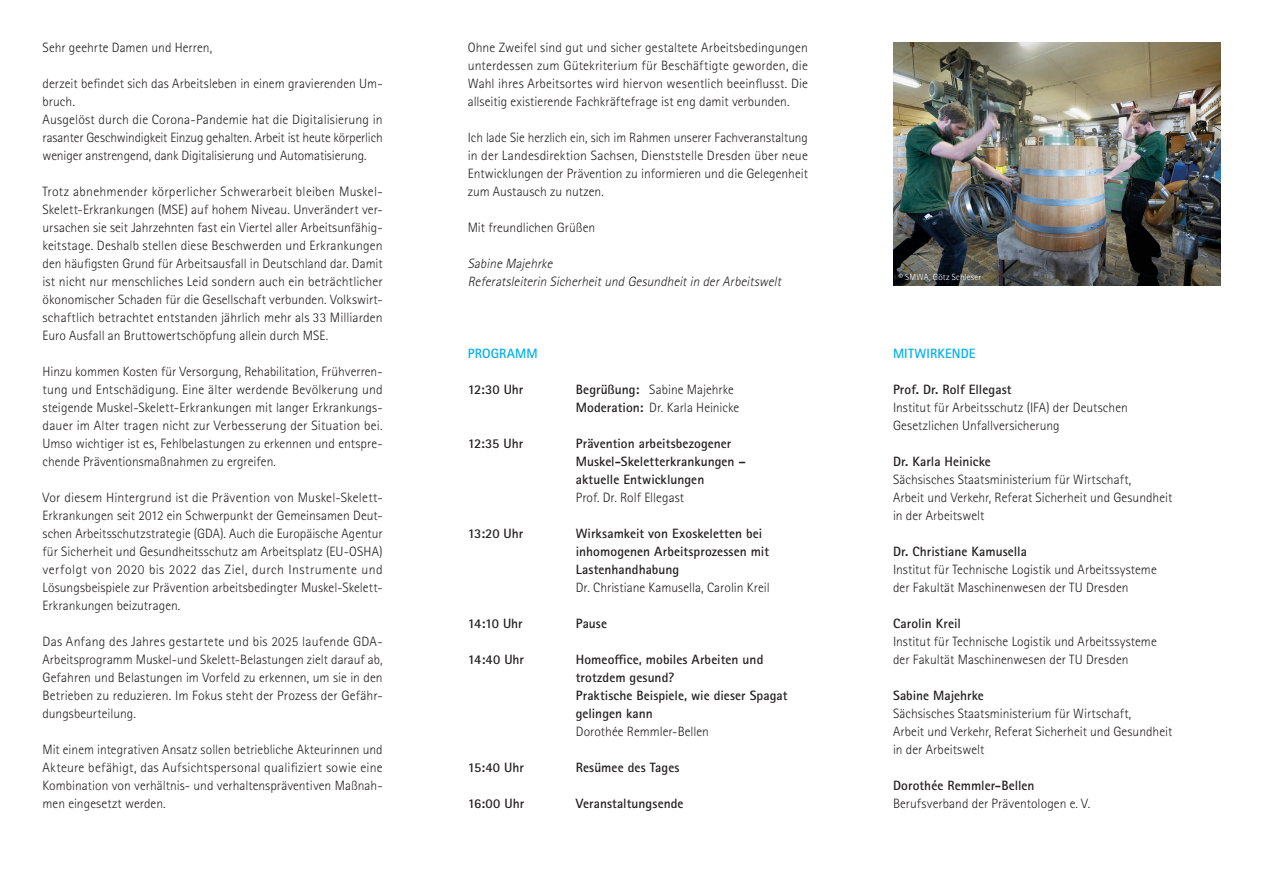
<style>
.page{position:relative;width:1263px;height:893px;background:#fff}
.page>*{position:absolute;margin:0;border:0;box-sizing:border-box;transform-origin:0 0}
.t1{font:300 13.5px/18px "Rotis Sans Serif Pro";color:#231f20}
.t2{font:700 13.5px/18px "Rotis Sans Serif Pro";letter-spacing:.005em;color:#231f20}
.t3{font:italic 300 13.5px/18px "Rotis Sans Serif Pro";color:#231f20}
.t4{font:700 13.5px "Rotis Sans Serif Pro";letter-spacing:.005em;color:#00aeef}
.t5{font:300 9px "Rotis Sans Serif Pro";letter-spacing:.02em;color:#fff}
.s1{font-weight:700}
</style>
<div class="page">
<img style="left:893px;top:43px;width:327px;height:243px">
<p class="t1" style="left:43px;top:39px;width:171px">Sehr geehrte Damen und Herren,</p>
<p class="t1" style="left:43px;top:75px;width:342px">derzeit befindet sich das Arbeitsleben in einem gravierenden Um&shy;bruch.<br>Ausgelöst durch die Corona-Pandemie hat die Digitalisierung in rasanter Geschwindigkeit Einzug gehalten. Arbeit ist heute körperlich weniger anstrengend, dank Digitalisierung und Automatisierung.</p>
<p class="t1" style="left:43px;top:183px;width:342px;text-align:justify">Trotz abnehmender körperlicher Schwerarbeit bleiben Muskel-Skelett-Erkrankungen (MSE) auf hohem Niveau. Unverändert ver&shy;ursachen sie seit Jahrzehnten fast ein Viertel aller Arbeitsunfähig&shy;keitstage. Deshalb stellen diese Beschwerden und Erkrankungen den häufigsten Grund für Arbeitsausfall in Deutschland dar. Damit ist nicht nur menschliches Leid sondern auch ein beträchtlicher ökonomischer Schaden für die Gesellschaft verbunden. Volkswirt&shy;schaftlich betrachtet entstanden jährlich mehr als 33 Milliarden Euro Ausfall an Bruttowertschöpfung allein durch MSE.</p>
<p class="t1" style="left:43px;top:363px;width:342px;text-align:justify">Hinzu kommen Kosten für Versorgung, Rehabilitation, Frühverren&shy;tung und Entschädigung. Eine älter werdende Bevölkerung und steigende Muskel-Skelett-Erkrankungen mit langer Erkrankungs&shy;dauer im Alter tragen nicht zur Verbesserung der Situation bei.<br>Umso wichtiger ist es, Fehlbelastungen zu erkennen und entspre&shy;chende Präventionsmaßnahmen zu ergreifen.</p>
<p class="t1" style="left:43px;top:489px;width:342px;text-align:justify">Vor diesem Hintergrund ist die Prävention von Muskel-Skelett-Erkrankungen seit 2012 ein Schwerpunkt der Gemeinsamen Deut&shy;schen Arbeitsschutzstrategie (GDA). Auch die Europäische Agentur für Sicherheit und Gesundheitsschutz am Arbeitsplatz (EU-OSHA) verfolgt von 2020 bis 2022 das Ziel, durch Instrumente und Lösungsbeispiele zur Prävention arbeitsbedingter Muskel-Skelett-Erkrankungen beizutragen.</p>
<p class="t1" style="left:43px;top:633px;width:342px;text-align:justify">Das Anfang des Jahres gestartete und bis 2025 laufende GDA-Arbeitsprogramm Muskel-und Skelett-Belastungen zielt darauf ab, Gefahren und Belastungen im Vorfeld zu erkennen, um sie in den Betrieben zu reduzieren. Im Fokus steht der Prozess der Gefähr&shy;dungsbeurteilung.</p>
<p class="t1" style="left:43px;top:741px;width:342px;text-align:justify">Mit einem integrativen Ansatz sollen betriebliche Akteurinnen und Akteure befähigt, das Aufsichtspersonal qualifiziert sowie eine Kombination von verhältnis- und verhaltenspräventiven Maßnah&shy;men eingesetzt werden.</p>
<p class="t1" style="left:468px;top:39px;width:342px;text-align:justify">Ohne Zweifel sind gut und sicher gestaltete Arbeitsbedingungen unterdessen zum Gütekriterium für Beschäftigte geworden, die Wahl ihres Arbeitsortes wird hiervon wesentlich beeinflusst. Die allseitig existierende Fachkräftefrage ist eng damit verbunden.</p>
<p class="t1" style="left:468px;top:129px;width:342px;text-align:justify">Ich lade Sie herzlich ein, sich im Rahmen unserer Fachveranstaltung in der Landesdirektion Sachsen, Dienststelle Dresden über neue Entwicklungen der Prävention zu informieren und die Gelegenheit zum Austausch zu nutzen.</p>
<p class="t1" style="left:468px;top:219px;width:129px">Mit freundlichen Grüßen</p>
<p class="t3" style="left:468px;top:255px;width:318px">Sabine Majehrke<br>Referatsleiterin Sicherheitund Gesundheitin derArbeitswelt</p>
<p class="t4" style="left:468px;top:345px;width:72px">PROGRAMM</p>
<p class="t2" style="left:468px;top:380px;width:57px">12:30 Uhr</p>
<p class="t1" style="left:576px;top:381px;width:165px"><span class="s1">Begrüßung:</span> Sabine Majehrke<br><span class="s1">Moderation:</span> Dr. Karla Heinicke</p>
<p class="t2" style="left:468px;top:434px;width:57px">12:35 Uhr</p>
<p class="t2" style="left:576px;top:434px;width:172px">Prävention arbeitsbezogener<br>Muskel-Skeletterkrankungen – aktuelle Entwicklungen</p>
<p class="t1" style="left:576px;top:489px;width:110px">Prof. Dr. Rolf Ellegast</p>
<p class="t2" style="left:468px;top:524px;width:57px">13:20 Uhr</p>
<p class="t2" style="left:576px;top:524px;width:195px">Wirksamkeit von Exoskeletten bei inhomogenen Arbeitsprozessen mit<br>Lastenhandhabung</p>
<p class="t1" style="left:576px;top:579px;width:195px">Dr. Christiane Kamusella, Carolin Kreil</p>
<p class="t2" style="left:468px;top:614px;width:57px">14:10 Uhr</p>
<p class="t2" style="left:576px;top:614px;width:33px">Pause</p>
<p class="t2" style="left:468px;top:650px;width:58px">14:40 Uhr</p>
<p class="t2" style="left:576px;top:650px;width:213px">Homeoffice, mobiles Arbeiten und trotzdem gesund?<br>Praktische Beispiele, wie dieser Spagat gelingen kann</p>
<p class="t1" style="left:576px;top:723px;width:135px">Dorothée Remmler-Bellen</p>
<p class="t2" style="left:468px;top:758px;width:58px">15:40 Uhr</p>
<p class="t2" style="left:576px;top:758px;width:105px">Resümee des Tages</p>
<p class="t2" style="left:468px;top:794px;width:58px">16:00 Uhr</p>
<p class="t2" style="left:576px;top:794px;width:109px">Veranstaltungsende</p>
<p class="t5" style="left:898px;top:272px;width:84px">© SMWA, Götz Schleser</p>
<p class="t4" style="left:893px;top:345px;width:84px">MITWIRKENDE</p>
<p class="t2" style="left:893px;top:380px;width:120px">Prof. Dr. Rolf Ellegast</p>
<p class="t1" style="left:893px;top:399px;width:236px">Institut für Arbeitsschutz (IFA) der Deutschen<br>Gesetzlichen Unfallversicherung</p>
<p class="t2" style="left:893px;top:452px;width:99px">Dr. Karla Heinicke</p>
<p class="t1" style="left:893px;top:471px;width:281px">Sächsisches Staatsministerium für Wirtschaft,<br>Arbeit und Verkehr, Referat Sicherheit und Gesundheit in der Arbeitswelt</p>
<p class="t2" style="left:893px;top:542px;width:135px">Dr. Christiane Kamusella</p>
<p class="t1" style="left:893px;top:561px;width:265px">Institut für Technische Logistik und Arbeitssysteme der Fakultät Maschinenwesen der TU Dresden</p>
<p class="t2" style="left:893px;top:614px;width:70px">Carolin Kreil</p>
<p class="t1" style="left:893px;top:633px;width:265px">Institut für Technische Logistik und Arbeitssysteme der Fakultät Maschinenwesen der TU Dresden</p>
<p class="t2" style="left:893px;top:686px;width:92px">Sabine Majehrke</p>
<p class="t1" style="left:893px;top:705px;width:281px">Sächsisches Staatsministerium für Wirtschaft,<br>Arbeit und Verkehr, Referat Sicherheit und Gesundheit in der Arbeitswelt</p>
<p class="t2" style="left:893px;top:776px;width:143px">Dorothée Remmler-Bellen</p>
<p class="t1" style="left:893px;top:795px;width:199px">Berufsverband der Präventologen e. V.</p>
</div>
